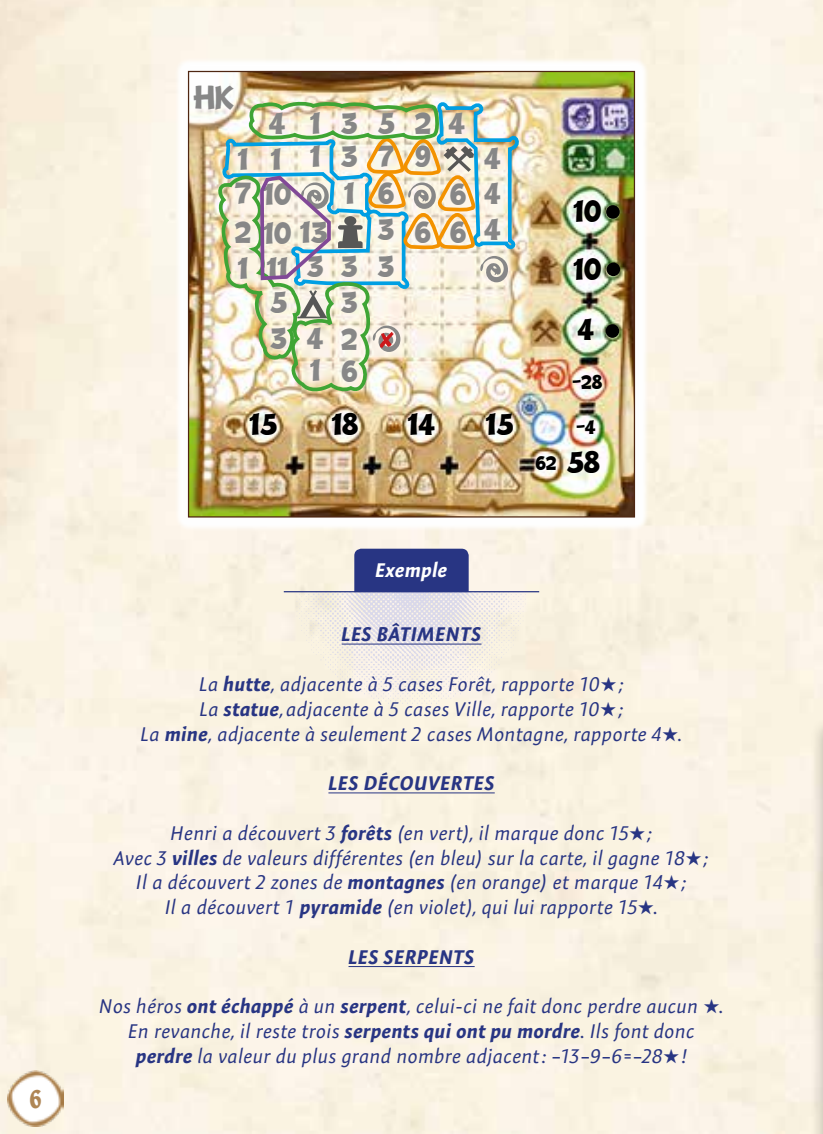
<style>
.page{position:relative;width:823px;height:1134px;background:#fff}
.page>*{position:absolute;margin:0;border:0;box-sizing:border-box;transform-origin:0 0}
.t1{font:condensed 30px "Belwe";color:#af8655}
.t2{font:26px/35.8px "BD Cartoon Shout";color:#878787;text-align:right}
.t3{font:26px "BD Cartoon Shout";color:#000}
.t4{font:italic 20px/24.8px "Expo Sans Pro";letter-spacing:.005em;color:#283583;text-align:center}
.t5{font:italic 700 20px "Expo Sans Pro";letter-spacing:.035em;color:#283583}
.t6{font:italic 700 20px "Expo Sans Pro";letter-spacing:.015em;color:#fff}
.t7{font:16.75px "BD Cartoon Shout";color:#000}
.s1{font-weight:700}
</style>
<div class="page">
<div style="left:0;top:0;width:822px;height:1134px;background:#faf3e3"></div>
<img style="left:287px;top:592px;width:248px;height:124px">
<div style="left:808px;top:716px;width:14px;height:418px;background:#000;opacity:.25"></div>
<hr style="left:822px;top:736px;width:1px;height:398px;background:#d7bfa3">
<div style="left:354px;top:549px;width:114px;height:42px;background:#283583"></div>
<hr style="left:283px;top:591px;width:256px;height:1px;background:#283583">
<hr style="left:341px;top:643px;width:140px;height:1px;background:#283583">
<hr style="left:328px;top:792px;width:166px;height:1px;background:#283583">
<hr style="left:348px;top:966px;width:126px;height:1px;background:#283583">
<img style="left:7px;top:1070px;width:56px;height:57px">
<svg style="left:174px;top:57px;width:474px;height:475px"></svg>
<img style="left:190px;top:73px;width:442px;height:443px">
<div style="left:605px;top:205px;width:14px;height:14px;background:#000;border-radius:50%"></div>
<div style="left:606px;top:262px;width:13px;height:14px;background:#000;border-radius:50%"></div>
<div style="left:605px;top:324px;width:14px;height:14px;background:#000;border-radius:50%"></div>
<img style="left:218px;top:100px;width:304px;height:295px">
<h1 class="t1" style="left:29px;top:1080px;width:14px">6</h1>
<h2 class="t2" style="left:193px;top:81px;width:44px">HK</h2>
<h2 class="t2" style="left:269px;top:106px;width:53px">4 1</h2>
<h2 class="t2" style="left:341px;top:106px;width:126px">3524</h2>
<h2 class="t2" style="left:238px;top:142px;width:84px">11 1</h2>
<h2 class="t2" style="left:235px;top:176px;width:18px">7</h2>
<h2 class="t2" style="left:263px;top:177px;width:29px">10</h2>
<h2 class="t2" style="left:341px;top:139px;width:55px;line-height:36.5px">3 7<br>6</h2>
<h2 class="t2" style="left:415px;top:140px;width:17px">9</h2>
<h2 class="t2" style="left:344px;top:176px;width:12px">1</h2>
<h2 class="t2" style="left:235px;top:215px;width:18px">2</h2>
<h2 class="t2" style="left:263px;top:216px;width:66px">10 13</h2>
<h2 class="t2" style="left:377px;top:212px;width:19px">3</h2>
<h2 class="t2" style="left:238px;top:251px;width:51px">1 11</h2>
<h2 class="t2" style="left:270px;top:285px;width:19px">5</h2>
<h2 class="t2" style="left:307px;top:249px;width:19px">3</h2>
<h2 class="t2" style="left:377px;top:249px;width:19px">3</h2>
<h2 class="t2" style="left:341px;top:249px;width:19px">3</h2>
<h2 class="t2" style="left:341px;top:285px;width:19px">3</h2>
<h2 class="t2" style="left:270px;top:322px;width:55px">3 4</h2>
<h2 class="t2" style="left:310px;top:354px;width:12px">1</h2>
<h2 class="t2" style="left:341px;top:322px;width:18px">2</h2>
<h2 class="t2" style="left:341px;top:354px;width:18px">6</h2>
<h2 class="t2" style="left:415px;top:215px;width:18px">6</h2>
<h2 class="t2" style="left:450px;top:176px;width:18px;line-height:37.8px;text-align:left">6<br>6</h2>
<h2 class="t2" style="left:484px;top:141px;width:18px;text-align:justify">4<br>4<br>4</h2>
<h2 class="t3" style="left:250px;top:411px;width:29px">15</h2>
<h2 class="t3" style="left:332px;top:411px;width:28px">18</h2>
<h2 class="t3" style="left:408px;top:411px;width:29px">14</h2>
<h2 class="t3" style="left:486px;top:411px;width:29px">15</h2>
<h2 class="t3" style="left:573px;top:198px;width:29px">10</h2>
<h2 class="t3" style="left:573px;top:256px;width:29px">10</h2>
<p class="t7" style="left:535px;top:454px;width:23px">62</p>
<h2 class="t3" style="left:577px;top:316px;width:18px">4</h2>
<p class="t7" style="left:572px;top:373px;width:31px">-28</p>
<p class="t7" style="left:576px;top:419px;width:21px">-4</p>
<h2 class="t3" style="left:566px;top:448px;width:35px">58</h2>
<p class="t6" style="left:375px;top:558px;width:73px">Exemple</p>
<p class="t5" style="left:341px;top:622px;width:141px">LES BÂTIMENTS</p>
<p class="t4" style="left:140px;top:671px;width:543px">La <span class="s1">hutte</span>, adjacente à 5 cases Forêt, rapporte 10★;<br>La <span class="s1">statue</span>,adjacente à 5 cases Ville, rapporte 10★;<br>La <span class="s1">mine</span>, adjacente à seulement 2 cases Montagne, rapporte 4★.</p>
<p class="t5" style="left:328px;top:771px;width:167px">LES DÉCOUVERTES</p>
<p class="t4" style="left:114px;top:820px;width:595px">Henri a découvert 3 <span class="s1">forêts</span> (en vert), il marque donc 15★;<br>Avec 3 <span class="s1">villes</span> de valeurs différentes (en bleu) sur la carte, il gagne 18★; Il a découvert 2 zones de <span class="s1">montagnes</span> (en orange) et marque 14★;<br>Il a découvert 1 <span class="s1">pyramide</span> (en violet), qui lui rapporte 15★.</p>
<p class="t5" style="left:348px;top:945px;width:127px">LES SERPENTS</p>
<p class="t4" style="left:99px;top:994px;width:625px">Nos héros <span class="s1">ont échappé</span> à un <span class="s1">serpent</span>, celui-ci ne fait donc perdre aucun ★.<br>En revanche, il reste trois <span class="s1">serpents qui ont pu mordre</span>. Ils font donc <span class="s1">perdre</span> la valeur du plus grand nombre adjacent: –13–9–6=–28★!</p>
</div>
